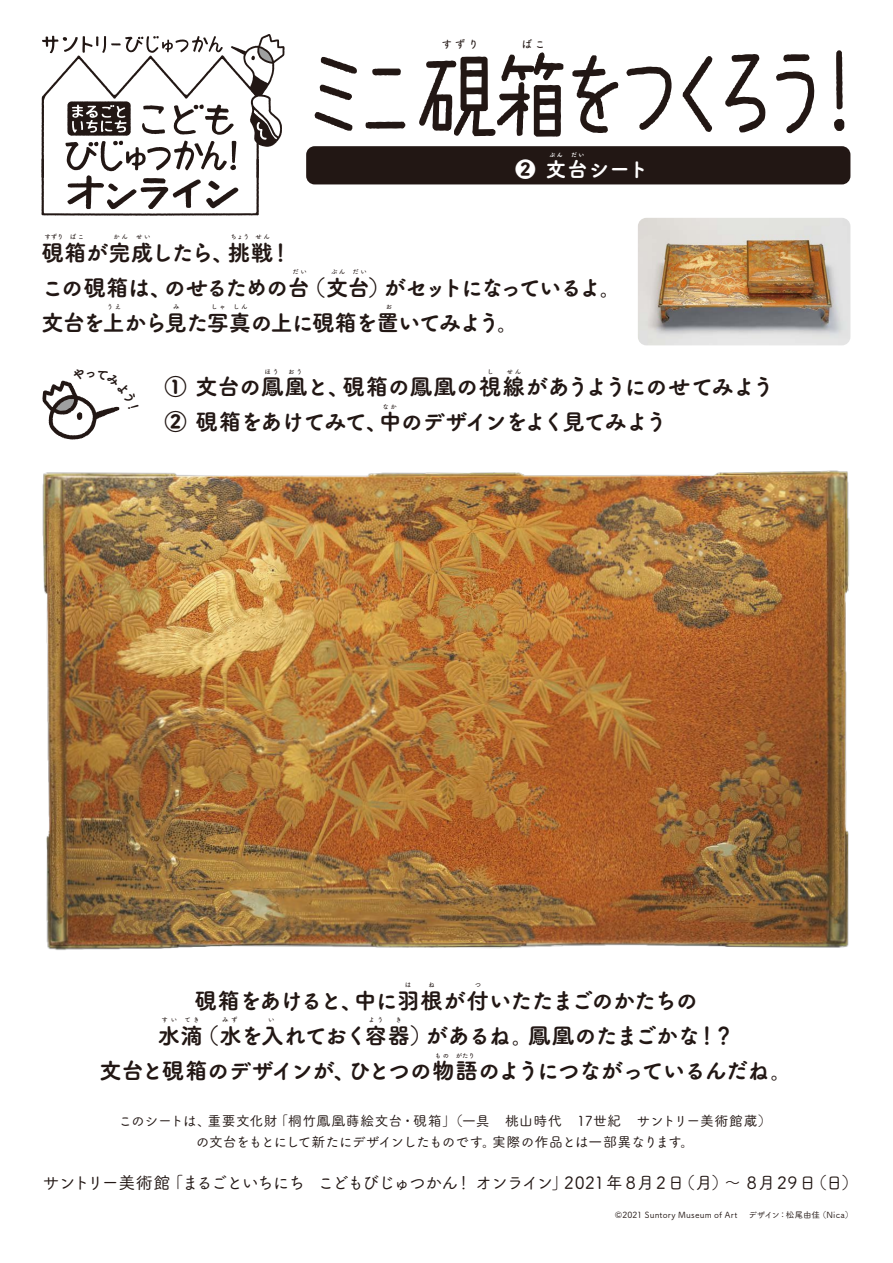
<style>
.page{position:relative;width:893px;height:1263px;background:#fff}
.page>*{position:absolute;margin:0;border:0;box-sizing:border-box;transform-origin:0 0}
.t1{font:22.35px/35.1px "Tsuku A Rd Gothic Std E";letter-spacing:-.055em;color:#221714;text-align:center}
.t2{font:22.35px/35.1px "Tsuku A Rd Gothic Std E";letter-spacing:-.075em;color:#221714}
.t3{font:22.35px/35.1px "Tsuku A Rd Gothic Std E";letter-spacing:-.035em;color:#221714}
.t4{font:20.55px "Tsuku A Rd Gothic Std E";letter-spacing:.025em;color:#fff}
.t5{font:16.95px "Tsuku A Rd Gothic Std M";letter-spacing:-.075em;color:#221714}
.t6{font:13.8px/20.2px "Tsuku A Rd Gothic Std M";letter-spacing:-.02em;color:#221714;text-align:center}
.t7{font:10.65px "Tsuku A Rd Gothic Std D";color:#221714}
.t8{font:8.55px "Tsuku A Rd Gothic Std M";letter-spacing:.02em;color:#221714}
.t9{font:6.45px "Tsuku A Rd Gothic Std D";letter-spacing:.25em;color:#221714}
.t10{font:5.85px "Tsuku A Rd Gothic Std E";color:#fff}
</style>
<div class="page">
<svg style="left:41px;top:34px;width:244px;height:182px"></svg>
<img style="left:42px;top:470px;width:808px;height:480px">
<div style="left:306px;top:146px;width:544px;height:38px;background:#221714;border-radius:9px"></div>
<svg style="left:572px;top:55px;width:46px;height:78px"></svg>
<svg style="left:321px;top:57px;width:36px;height:17px"></svg>
<svg style="left:372px;top:69px;width:29px;height:6px"></svg>
<svg style="left:320px;top:85px;width:32px;height:15px"></svg>
<svg style="left:419px;top:52px;width:144px;height:85px"></svg>
<svg style="left:314px;top:112px;width:38px;height:19px"></svg>
<svg style="left:365px;top:122px;width:40px;height:7px"></svg>
<svg style="left:836px;top:50px;width:7px;height:59px"></svg>
<svg style="left:725px;top:54px;width:41px;height:78px"></svg>
<svg style="left:783px;top:54px;width:26px;height:8px"></svg>
<svg style="left:683px;top:56px;width:29px;height:76px"></svg>
<svg style="left:626px;top:67px;width:46px;height:63px"></svg>
<svg style="left:776px;top:71px;width:39px;height:62px"></svg>
<svg style="left:834px;top:119px;width:11px;height:12px"></svg>
<img style="left:638px;top:218px;width:212px;height:127px">
<svg style="left:42px;top:380px;width:78px;height:60px"></svg>
<p class="t7" style="left:442px;top:35px;width:39px">すずり</p>
<p class="t7" style="left:522px;top:35px;width:25px">ばこ</p>
<p class="t10" style="left:549px;top:150px;width:15px">ぶん</p>
<p class="t10" style="left:571px;top:150px;width:15px">だい</p>
<p class="t9" style="left:44px;top:232px;width:41px">すずり ばこ</p>
<p class="t9" style="left:113px;top:232px;width:16px">かん</p>
<p class="t9" style="left:136px;top:232px;width:16px">せい</p>
<p class="t9" style="left:230px;top:232px;width:41px">ちょう せん</p>
<h2 class="t4" style="left:515px;top:153px;width:135px">❷ 文台シート</h2>
<h1 class="t2" style="left:41px;top:233px;width:582px">硯箱が完成したら、挑戦！<br>この硯箱は、のせるための台（文台）がセットになっているよ。文台を上から見た写真の上に硯箱を置いてみよう。</h1>
<p class="t9" style="left:292px;top:267px;width:16px">だい</p>
<p class="t9" style="left:331px;top:267px;width:16px">ぶん</p>
<p class="t9" style="left:353px;top:267px;width:16px">だい</p>
<p class="t9" style="left:107px;top:302px;width:16px">うえ</p>
<p class="t9" style="left:173px;top:302px;width:8px">み</p>
<p class="t9" style="left:211px;top:302px;width:38px">しゃ しん</p>
<p class="t9" style="left:386px;top:302px;width:8px">お</p>
<p class="t9" style="left:265px;top:366px;width:16px">ほう</p>
<p class="t9" style="left:288px;top:366px;width:16px">おう</p>
<p class="t9" style="left:487px;top:366px;width:8px">し</p>
<p class="t9" style="left:507px;top:366px;width:16px">せん</p>
<p class="t9" style="left:383px;top:401px;width:16px">なか</p>
<h1 class="t3" style="left:164px;top:368px;width:612px">① 文台の鳳凰と、硯箱の鳳凰の視線があうようにのせてみよう<br>② 硯箱をあけてみて、中のデザインをよく見てみよう</h1>
<p class="t9" style="left:405px;top:979px;width:8px">は</p>
<p class="t9" style="left:429px;top:979px;width:8px">ね</p>
<p class="t9" style="left:475px;top:979px;width:8px">つ</p>
<h1 class="t1" style="left:100px;top:981px;width:695px">硯箱をあけると、中に羽根が付いたたまごのかたちの<br>水滴（水を入れておく容器）があるね。鳳凰のたまごかな！？<br>文台と硯箱のデザインが、ひとつの物語のようにつながっているんだね。</h1>
<p class="t9" style="left:161px;top:1015px;width:40px">すい てき</p>
<p class="t9" style="left:222px;top:1015px;width:17px">みず</p>
<p class="t9" style="left:268px;top:1015px;width:8px">い</p>
<p class="t9" style="left:369px;top:1015px;width:16px">よう</p>
<p class="t9" style="left:396px;top:1015px;width:8px">き</p>
<p class="t9" style="left:435px;top:1050px;width:42px">もの がたり</p>
<p class="t6" style="left:118px;top:1110px;width:655px">このシートは、重要文化財「桐竹鳳凰蒔絵文台・硯箱」（一具　桃山時代　17世紀　サントリー美術館蔵）の文台をもとにして新たにデザインしたものです。実際の作品とは一部異なります。</p>
<p class="t5" style="left:42px;top:1169px;width:817px">サントリー美術館「まるごといちにち こどもびじゅつかん！オンライン」2021年 8月 2 日（月）～ 8月 29 日（日）</p>
<p class="t8" style="left:615px;top:1208px;width:240px">©2021 Suntory Museum of Art 　デザイン：松尾由佳（Nica）</p>
</div>
